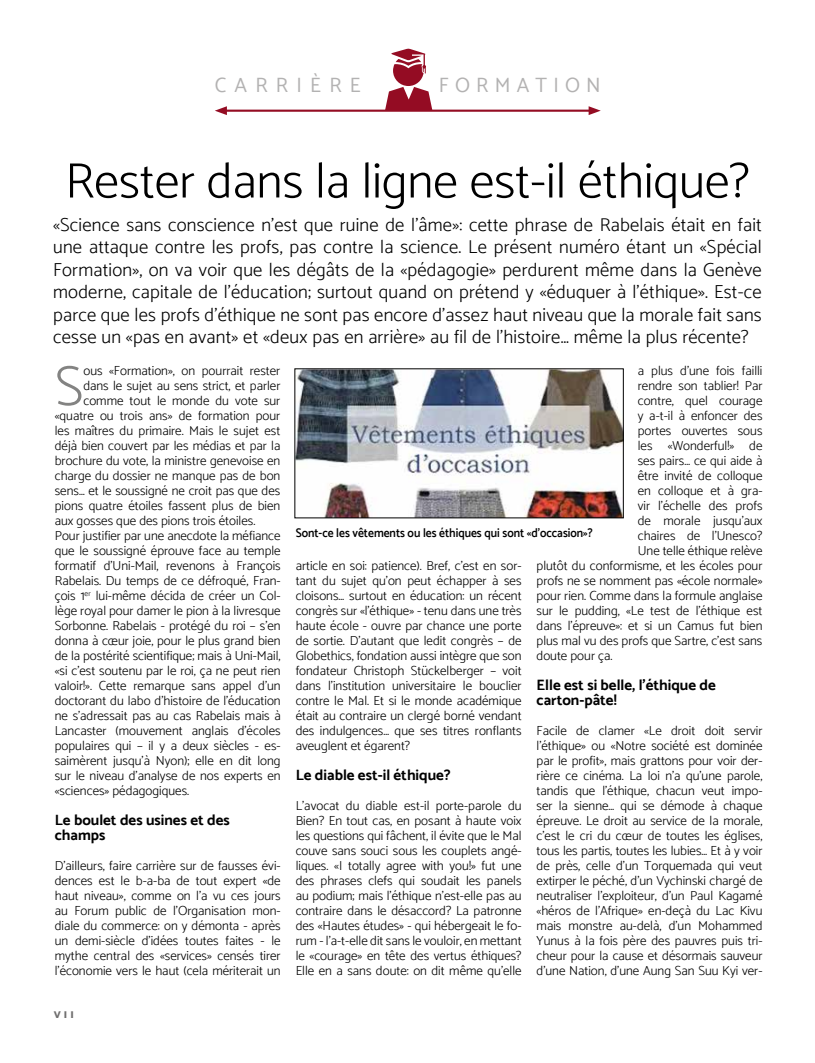
<style>
.page{position:relative;width:815px;height:1063px;background:#fff}
.page>*{position:absolute;margin:0;border:0;box-sizing:border-box;transform-origin:0 0}
.t1{font:300 56.38px "Catamaran";color:#838382}
.t2{font:300 50px "Catamaran";color:#000}
.t3{font:20.75px "Catamaran";letter-spacing:.3em;color:#b3b2b2}
.t4{font:20.75px "Catamaran";letter-spacing:.4em;color:#b3b2b2}
.t5{font:300 18.75px/22.5px "Catamaran";letter-spacing:.01em;color:#000;text-align:justify}
.t6{font:700 15px/15px "Catamaran";color:#000}
.t7{font:300 13.12px/15px "Catamaran";color:#000;text-align:justify}
.t8{font:600 12.5px "Catamaran";color:#000;scale:.92 1}
.t9{font:900 10px "Catamaran";color:#706f6f}
</style>
<div class="page">
<svg style="left:385px;top:49px;width:47px;height:61px"></svg>
<hr style="left:223px;top:110px;width:370px;height:2px;background:#940c23">
<svg style="left:215px;top:106px;width:12px;height:9px"></svg>
<svg style="left:589px;top:106px;width:12px;height:9px"></svg>
<img style="left:297px;top:371px;width:325px;height:145px">
<div style="left:295px;top:369px;width:329px;height:149px;border:1px solid #000"></div>
<h3 class="t4" style="left:215px;top:73px;width:147px">CARRIÈRE</h3>
<h3 class="t3" style="left:439px;top:73px;width:163px">FORMATION</h3>
<h2 class="t2" style="left:65px;top:151px;width:686px">Rester dans la ligne est-il éthique?</h2>
<p class="t5" style="left:53px;top:213px;width:710px">«Science sans conscience n’est que ruine de l’âme»: cette phrase de Rabelais était en fait une attaque contre les profs, pas contre la science. Le présent numéro étant un «Spécial Formation», on va voir que les dégâts de la «pédagogie» perdurent même dans la Genève moderne, capitale de l’éducation; surtout quand on prétend y «éduquer à l’éthique». Est-ce parce que les profs d’éthique ne sont pas encore d’assez haut niveau que la morale fait sans cesse un «pas en avant» et «deux pas en arrière» au fil de l’histoire… même la plus récente?</p>
<h1 class="t1" style="left:55px;top:353px;width:30px">S</h1>
<p class="t7" style="left:83px;top:363px;width:198px">ous «Formation», on pourrait rester</p>
<p class="t7" style="left:638px;top:363px;width:126px">a plus d’une fois failli</p>
<p class="t7" style="left:638px;top:378px;width:126px">rendre son tablier! Par</p>
<p class="t7" style="left:638px;top:393px;width:126px">contre, quel courage</p>
<p class="t7" style="left:638px;top:408px;width:126px">y a-t-il à enfoncer des</p>
<p class="t7" style="left:638px;top:423px;width:126px">portes ouvertes sous</p>
<p class="t7" style="left:638px;top:438px;width:126px">les «Wonderful!» de</p>
<p class="t7" style="left:638px;top:453px;width:126px">ses pairs… ce qui aide à</p>
<p class="t7" style="left:638px;top:468px;width:126px">être invité de colloque</p>
<p class="t7" style="left:638px;top:483px;width:126px">en colloque et à gra-</p>
<p class="t7" style="left:638px;top:498px;width:126px">vir l’échelle des profs</p>
<p class="t7" style="left:638px;top:513px;width:126px">de morale jusqu’aux</p>
<p class="t7" style="left:638px;top:528px;width:126px">chaires de l’Unesco?</p>
<p class="t7" style="left:638px;top:543px;width:126px">Une telle éthique relève</p>
<p class="t7" style="left:537px;top:558px;width:227px">plutôt du conformisme, et les écoles pour</p>
<p class="t7" style="left:537px;top:573px;width:227px">profs ne se nomment pas «école normale»</p>
<p class="t7" style="left:537px;top:588px;width:227px">pour rien. Comme dans la formule anglaise</p>
<p class="t7" style="left:537px;top:603px;width:227px">sur le pudding, «Le test de l’éthique est</p>
<p class="t7" style="left:537px;top:618px;width:227px">dans l’épreuve»: et si un Camus fut bien</p>
<p class="t7" style="left:537px;top:633px;width:227px">plus mal vu des profs que Sartre, c’est sans</p>
<p class="t7" style="left:537px;top:648px;width:77px">doute pour ça.</p>
<p class="t6" style="left:537px;top:677px;width:181px">Elle est si belle, l’éthique de carton-pâte!</p>
<p class="t7" style="left:537px;top:723px;width:227px">Facile de clamer «Le droit doit servir l’éthique» ou «Notre société est dominée par le profit», mais grattons pour voir der&shy;rière ce cinéma. La loi n’a qu’une parole, tandis que l’éthique, chacun veut impo&shy;ser la sienne… qui se démode à chaque épreuve. Le droit au service de la morale, c’est le cri du cœur de toutes les églises, tous les partis, toutes les lubies… Et à y voir de près, celle d’un Torquemada qui veut extirper le péché, d’un Vychinski chargé de neutraliser l’exploiteur, d’un Paul Kagamé «héros de l’Afrique» en-deçà du Lac Kivu mais monstre au-delà, d’un Mohammed Yunus à la fois père des pauvres puis tri&shy;cheur pour la cause et désormais sauveur d’une Nation, d’une Aung San Suu Kyi ver-</p>
<p class="t7" style="left:83px;top:378px;width:198px">dans le sujet au sens strict, et parler</p>
<p class="t7" style="left:83px;top:393px;width:198px">comme tout le monde du vote sur</p>
<p class="t7" style="left:55px;top:408px;width:227px">«quatre ou trois ans» de formation pour</p>
<p class="t7" style="left:55px;top:423px;width:227px">les maîtres du primaire. Mais le sujet est</p>
<p class="t7" style="left:55px;top:438px;width:227px">déjà bien couvert par les médias et par la</p>
<p class="t7" style="left:55px;top:453px;width:227px">brochure du vote, la ministre genevoise en</p>
<p class="t7" style="left:55px;top:468px;width:227px">charge du dossier ne manque pas de bon</p>
<p class="t7" style="left:55px;top:483px;width:227px">sens… et le soussigné ne croit pas que des</p>
<p class="t7" style="left:55px;top:498px;width:227px">pions quatre étoiles fassent plus de bien</p>
<p class="t7" style="left:55px;top:513px;width:202px">aux gosses que des pions trois étoiles.</p>
<p class="t7" style="left:55px;top:528px;width:227px">Pour justifier par une anecdote la méfiance</p>
<p class="t7" style="left:55px;top:543px;width:227px">que le soussigné éprouve face au temple</p>
<p class="t7" style="left:55px;top:558px;width:227px">formatif d’Uni-Mail, revenons à François</p>
<p class="t7" style="left:55px;top:573px;width:227px">Rabelais. Du temps de ce défroqué, Fran-</p>
<p class="t7" style="left:55px;top:588px;width:227px">çois 1<sup>er</sup> lui-même décida de créer un Col-</p>
<p class="t7" style="left:55px;top:603px;width:227px">lège royal pour damer le pion à la livresque</p>
<p class="t7" style="left:55px;top:618px;width:227px">Sorbonne. Rabelais - protégé du roi – s’en</p>
<p class="t7" style="left:55px;top:633px;width:227px">donna à cœur joie, pour le plus grand bien</p>
<p class="t7" style="left:55px;top:648px;width:227px">de la postérité scientifique; mais à Uni-Mail,</p>
<p class="t7" style="left:55px;top:663px;width:227px">«si c’est soutenu par le roi, ça ne peut rien</p>
<p class="t7" style="left:55px;top:678px;width:227px">valoir!». Cette remarque sans appel d’un</p>
<p class="t7" style="left:55px;top:693px;width:227px">doctorant du labo d’histoire de l’éducation</p>
<p class="t7" style="left:55px;top:708px;width:227px">ne s’adressait pas au cas Rabelais mais à</p>
<p class="t7" style="left:55px;top:723px;width:227px">Lancaster (mouvement anglais d’écoles</p>
<p class="t7" style="left:55px;top:738px;width:227px">populaires qui – il y a deux siècles - es-</p>
<p class="t7" style="left:55px;top:753px;width:227px">saimèrent jusqu’à Nyon); elle en dit long</p>
<p class="t7" style="left:55px;top:768px;width:227px">sur le niveau d’analyse de nos experts en</p>
<p class="t7" style="left:55px;top:783px;width:136px">«sciences» pédagogiques.</p>
<p class="t6" style="left:55px;top:812px;width:177px">Le boulet des usines et des champs</p>
<p class="t7" style="left:55px;top:858px;width:227px">D’ailleurs, faire carrière sur de fausses évi&shy;dences est le b-a-ba de tout expert «de haut niveau», comme on l’a vu ces jours au Forum public de l’Organisation mon&shy;diale du commerce: on y démonta - après un demi-siècle d’idées toutes faites - le mythe central des «services» censés tirer l’économie vers le haut (cela mériterait un</p>
<p class="t8" style="left:296px;top:525px;width:324px">Sont-ce les vêtements ou les éthiques qui sont «d’occasion»?</p>
<p class="t7" style="left:296px;top:558px;width:227px">article en soi: patience). Bref, c’est en sor&shy;tant du sujet qu’on peut échapper à ses cloisons… surtout en éducation: un récent congrès sur «l’éthique» - tenu dans une très haute école - ouvre par chance une porte de sortie. D’autant que ledit congrès – de Globethics, fondation aussi intègre que son fondateur Christoph Stückelberger – voit dans l’institution universitaire le bouclier contre le Mal. Et si le monde académique était au contraire un clergé borné vendant des indulgences… que ses titres ronflants aveuglent et égarent?</p>
<p class="t6" style="left:296px;top:767px;width:156px">Le diable est-il éthique?</p>
<p class="t7" style="left:296px;top:798px;width:227px">L’avocat du diable est-il porte-parole du Bien? En tout cas, en posant à haute voix les questions qui fâchent, il évite que le Mal couve sans souci sous les couplets angé&shy;liques. «I totally agree with you!» fut une des phrases clefs qui soudait les panels au podium; mais l’éthique n’est-elle pas au contraire dans le désaccord? La patronne des «Hautes études» - qui hébergeait le fo&shy;rum - l’a-t-elle dit sans le vouloir, en mettant le «courage» en tête des vertus éthiques?<br>Elle en a sans doute: on dit même qu’elle</p>
<p class="t9" style="left:54px;top:1008px;width:21px">VII</p>
</div>
